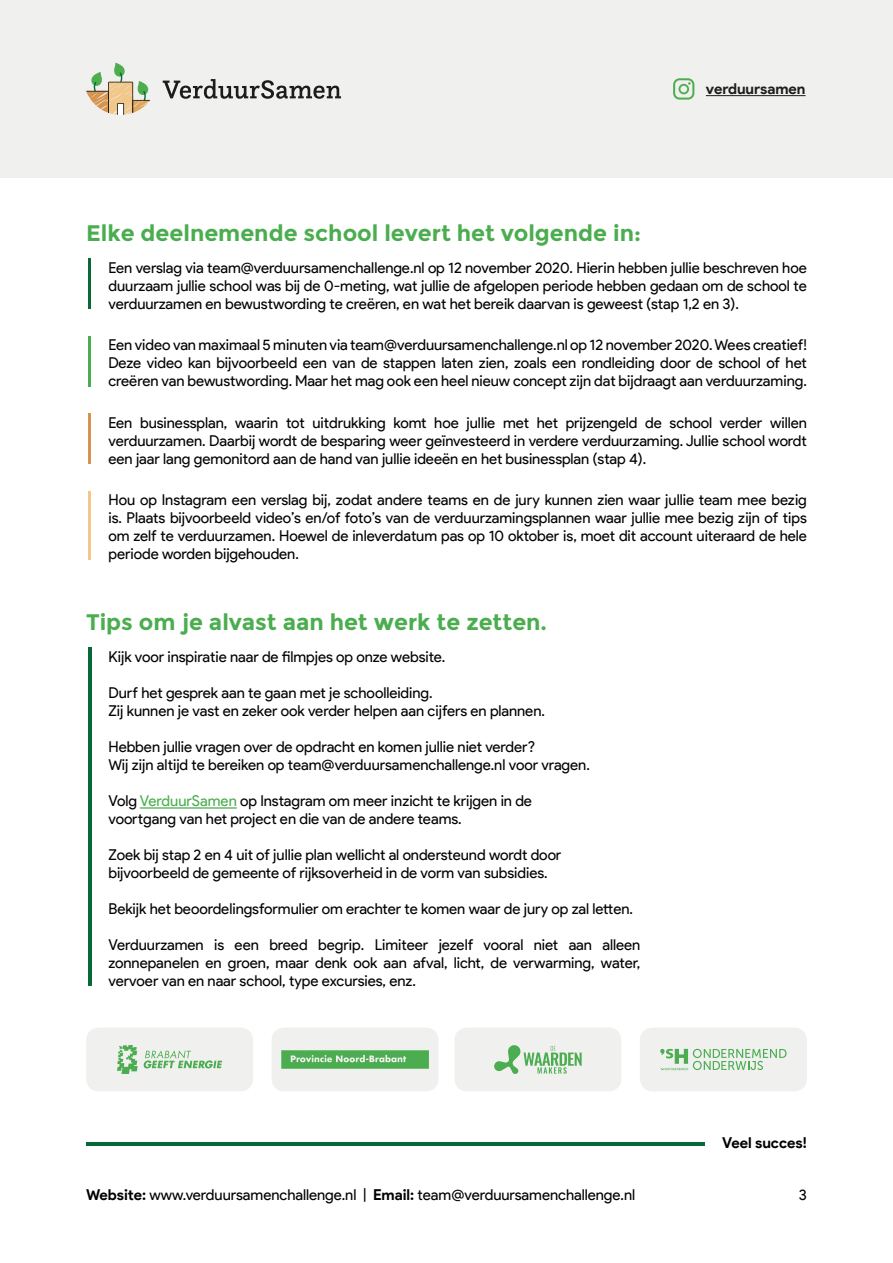
<style>
.page{position:relative;width:893px;height:1263px;background:#fff}
.page>*{position:absolute;margin:0;border:0;box-sizing:border-box;transform-origin:0 0}
.t1{font:700 22.5px "Montserrat";color:#4bad4f}
.t2{font:15px/18px "Product Sans";color:#020203;text-align:justify}
.t3{font:15px "Product Sans";color:#000}
.t4{font:700 15px "Product Sans";color:#1c1c1c}
.t5{font:700 15px "Product Sans";color:#000}
.s1{color:#4cad4f}
.s2{font-weight:700}
</style>
<div class="page">
<div style="left:0;top:0;width:893px;height:178px;background:#f0f0ef"></div>
<hr style="left:88px;top:258px;width:3px;height:51px;background:#086938">
<hr style="left:88px;top:336px;width:3px;height:50px;background:#4cad4f">
<hr style="left:86px;top:1142px;width:619px;height:3px;background:#086938">
<hr style="left:88px;top:413px;width:3px;height:51px;background:#d69450">
<hr style="left:88px;top:491px;width:3px;height:68px;background:#f3c78a">
<hr style="left:88px;top:647px;width:3px;height:338px;background:#086938">
<hr style="left:140px;top:807px;width:97px;height:2px;background:#4cad4f">
<svg style="left:673px;top:78px;width:21px;height:22px"></svg>
<svg style="left:86px;top:63px;width:64px;height:52px"></svg>
<svg style="left:163px;top:79px;width:178px;height:20px"></svg>
<div style="left:86px;top:1027px;width:167px;height:64px;background:#f0f0ef;border-radius:13px"></div>
<div style="left:272px;top:1027px;width:167px;height:64px;background:#f0f0ef;border-radius:13px"></div>
<div style="left:454px;top:1027px;width:167px;height:64px;background:#f0f0ef;border-radius:13px"></div>
<div style="left:640px;top:1027px;width:167px;height:64px;background:#f0f0ef;border-radius:13px"></div>
<svg style="left:144px;top:1050px;width:78px;height:19px"></svg>
<svg style="left:117px;top:1045px;width:21px;height:29px"></svg>
<svg style="left:494px;top:1045px;width:88px;height:29px"></svg>
<svg style="left:281px;top:1050px;width:148px;height:19px;background:#64b767"></svg>
<svg style="left:660px;top:1049px;width:126px;height:21px"></svg>
<hr style="left:706px;top:95px;width:99px;height:1px;background:#1c1c1c">
<h1 class="t1" style="left:86px;top:220px;width:556px">Elke deelnemende school levert het volgende in:</h1>
<p class="t4" style="left:706px;top:80px;width:101px">verduursamen</p>
<p class="t2" style="left:108px;top:259px;width:700px">Een verslag via team@verduursamenchallenge.nl op 12 november 2020. Hierin hebben jullie beschreven hoe duurzaam jullie school was bij de 0-meting, wat jullie de afgelopen periode hebben gedaan om de school te verduurzamen en bewustwording te creëren, en wat het bereik daarvan is geweest (stap 1,2 en 3).</p>
<p class="t2" style="left:108px;top:336px;width:700px">Een video van maximaal 5 minuten via team@verduursamenchallenge.nl op 12 november 2020. Wees creatief!<br>Deze video kan bijvoorbeeld een van de stappen laten zien, zoals een rondleiding door de school of het creëren van bewustwording. Maar het mag ook een heel nieuw concept zijn dat bijdraagt aan verduurzaming.</p>
<p class="t2" style="left:108px;top:414px;width:700px">Een businessplan, waarin tot uitdrukking komt hoe jullie met het prijzengeld de school verder willen verduurzamen. Daarbij wordt de besparing weer geïnvesteerd in verdere verduurzaming. Jullie school wordt een jaar lang gemonitord aan de hand van jullie ideeën en het businessplan (stap 4).</p>
<p class="t2" style="left:108px;top:491px;width:700px">Hou op Instagram een verslag bij, zodat andere teams en de jury kunnen zien waar jullie team mee bezig is. Plaats bijvoorbeeld video’s en/of foto’s van de verduurzamingsplannen waar jullie mee bezig zijn of tips om zelf te verduurzamen. Hoewel de inleverdatum pas op 10 oktober is, moet dit account uiteraard de hele periode worden bijgehouden.</p>
<h1 class="t1" style="left:86px;top:608px;width:462px">Tips om je alvast aan het werk te zetten.</h1>
<p class="t2" style="left:108px;top:648px;width:338px">Kijk voor inspiratie naar de filmpjes op onze website.</p>
<p class="t2" style="left:108px;top:684px;width:438px">Durf het gesprek aan te gaan met je schoolleiding.<br>Zij kunnen je vast en zeker ook verder helpen aan cijfers en plannen.</p>
<p class="t2" style="left:108px;top:738px;width:483px">Hebben jullie vragen over de opdracht en komen jullie niet verder?<br>Wij zijn altijd te bereiken op team@verduursamenchallenge.nl voor vragen.</p>
<p class="t2" style="left:108px;top:792px;width:425px">Volg <span class="s1">VerduurSamen</span> op Instagram om meer inzicht te krijgen in de voortgang van het project en die van de andere teams.</p>
<p class="t2" style="left:108px;top:846px;width:454px">Zoek bij stap 2 en 4 uit of jullie plan wellicht al ondersteund wordt door bijvoorbeeld de gemeente of rijksoverheid in de vorm van subsidies.</p>
<p class="t2" style="left:108px;top:900px;width:526px">Bekijk het beoordelingsformulier om erachter te komen waar de jury op zal letten.</p>
<p class="t2" style="left:108px;top:936px;width:533px">Verduurzamen is een breed begrip. Limiteer jezelf vooral niet aan alleen zonnepanelen en groen, maar denk ook aan afval, licht, de verwarming, water, vervoer van en naar school, type excursies, enz.</p>
<p class="t5" style="left:722px;top:1133px;width:86px">Veel succes!</p>
<p class="t3" style="left:86px;top:1187px;width:551px"><span class="s2">Website:</span> www.verduursamenchallenge.nl | <span class="s2">Email:</span> team@verduursamenchallenge.nl</p>
<p class="t3" style="left:799px;top:1187px;width:9px">3</p>
</div>
